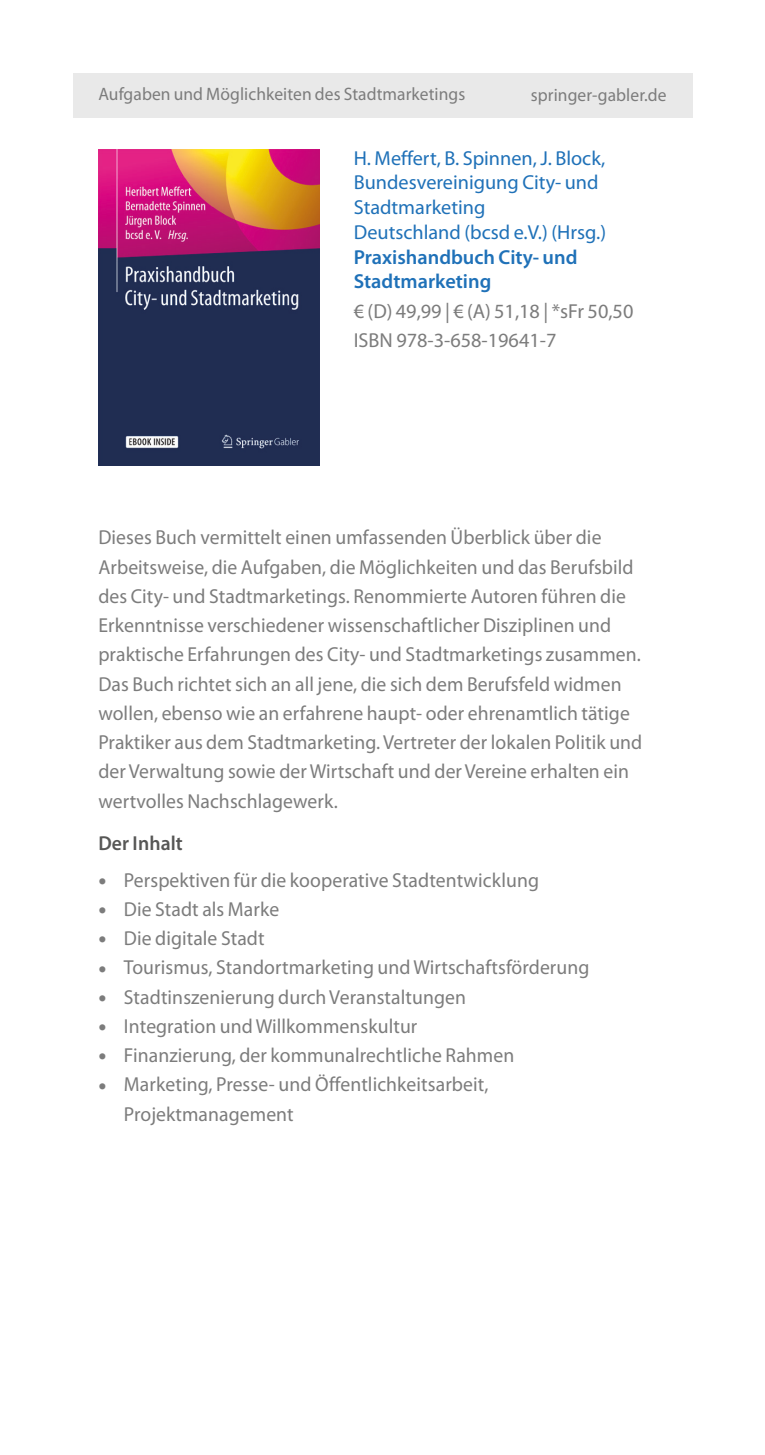
<style>
.page{position:relative;width:765px;height:1455px;background:#fff}
.page>*{position:absolute;margin:0;border:0;box-sizing:border-box;transform-origin:0 0}
.t1{font:20.25px/29.2px "Myriad Pro";letter-spacing:.005em;color:#7c7c7c}
.t2{font:20.25px/24.8px "Myriad Pro";color:#1f71b8}
.t3{font:600 20.25px/24.8px "Myriad Pro";color:#1f71b8}
.t4{font:600 20.25px "Myriad Pro";letter-spacing:.005em;color:#575756}
.t5{font:18px "Myriad Pro";letter-spacing:.005em;color:#7c7c7c}
.s1{font-size:29.25px}
</style>
<div class="page">
<div style="left:73px;top:73px;width:618px;height:44px;background:#e9e9e9"></div>
<img style="left:98px;top:149px;width:221px;height:316px">
<div style="left:615px;top:1438px;width:6px;height:10px;border:1px solid #fff;border-radius:50%"></div>
<p class="t5" style="left:98px;top:83px;width:368px">Aufgaben und Möglichkeiten des Stadtmarketings</p>
<p class="t5" style="left:530px;top:84px;width:137px">springer-gabler.de</p>
<p class="t2" style="left:353px;top:145px;width:254px">H. Meffert, B. Spinnen, J. Block,<br>Bundesvereinigung City- und<br>Stadtmarketing<br>Deutschland (bcsd e.V.) (Hrsg.)</p>
<p class="t3" style="left:353px;top:244px;width:225px">Praxishandbuch City- und<br>Stadtmarketing</p>
<p class="t1" style="left:353px;top:296px;width:281px">€ (D) 49,99 | € (A) 51,18 | *sFr 50,50<br>ISBN 978-3-658-19641-7</p>
<p class="t1" style="left:98px;top:522px;width:545px">Dieses Buch vermittelt einen umfassenden Überblick über die Arbeitsweise, die Aufgaben, die Möglichkeiten und das Berufsbild des City- und Stadtmarketings. Renommierte Autoren führen die Erkenntnisse verschiedener wissenschaftlicher Disziplinen und praktische Erfahrungen des City- und Stadtmarketings zusammen.<br>Das Buch richtet sich an all jene, die sich dem Berufsfeld widmen wollen, ebenso wie an erfahrene haupt- oder ehrenamtlich tätige Praktiker aus dem Stadtmarketing. Vertreter der lokalen Politik und der Verwaltung sowie der Wirtschaft und der Vereine erhalten ein wertvolles Nachschlagewerk.</p>
<p class="t4" style="left:98px;top:830px;width:86px">Der Inhalt</p>
<p class="t1" style="left:98px;top:864px;width:442px"><span class="s1">•</span> Perspektiven für die kooperative Stadtentwicklung</p>
<p class="t1" style="left:98px;top:893px;width:182px"><span class="s1">•</span> Die Stadt als Marke</p>
<p class="t1" style="left:98px;top:923px;width:168px"><span class="s1">•</span> Die digitale Stadt</p>
<p class="t1" style="left:98px;top:952px;width:492px"><span class="s1">•</span> Tourismus, Standortmarketing und Wirtschaftsförderung</p>
<p class="t1" style="left:98px;top:981px;width:369px"><span class="s1">•</span> Stadtinszenierung durch Veranstaltungen</p>
<p class="t1" style="left:98px;top:1010px;width:320px"><span class="s1">•</span> Integration und Willkommenskultur</p>
<p class="t1" style="left:98px;top:1040px;width:417px"><span class="s1">•</span> Finanzierung, der kommunalrechtliche Rahmen</p>
<p class="t1" style="left:124px;top:1069px;width:366px;text-indent:-26px"><span class="s1">•</span> Marketing, Presse- und Öffentlichkeitsarbeit,<br>Projektmanagement</p>
</div>
